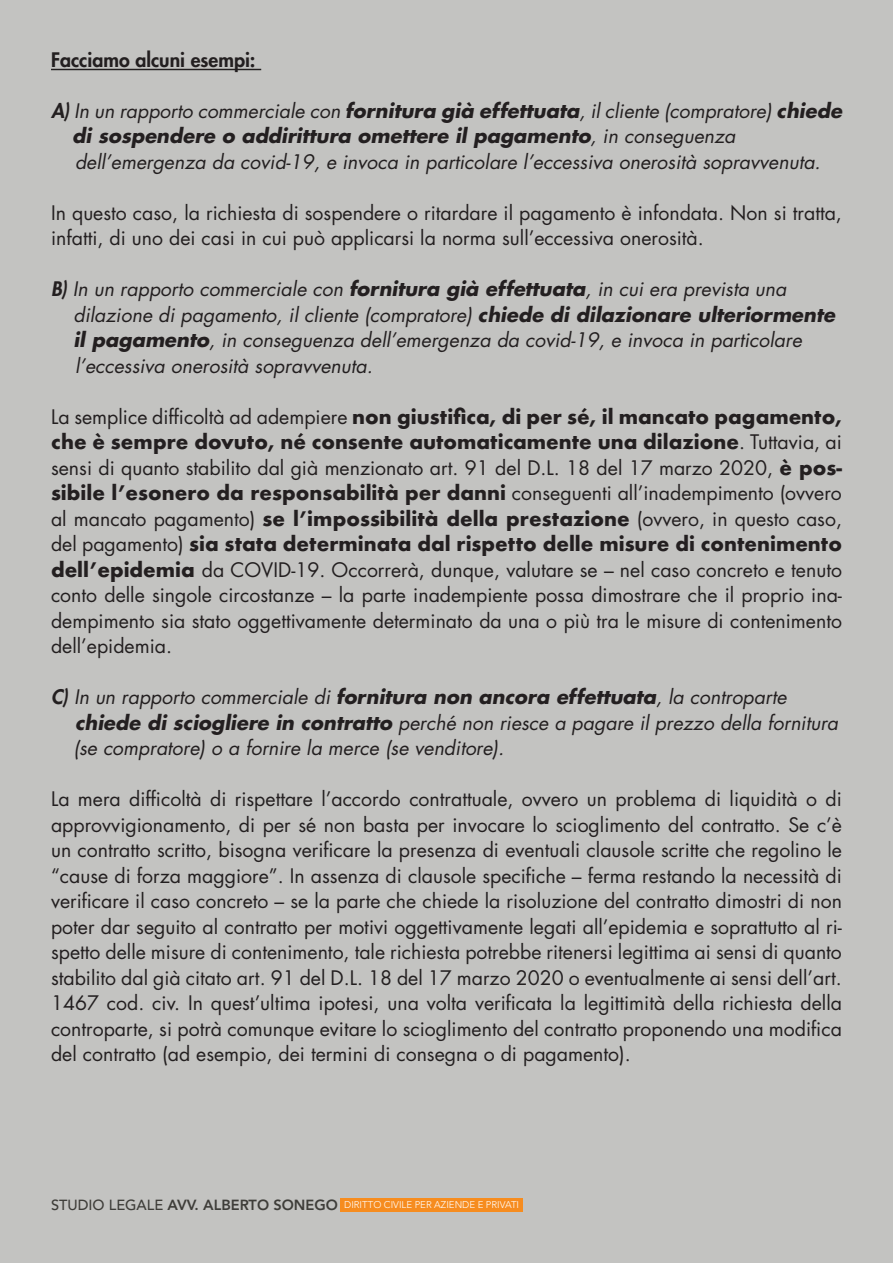
<style>
.page{position:relative;width:893px;height:1263px;background:#c3c3c1}
.page>*{position:absolute;margin:0;border:0;box-sizing:border-box;transform-origin:0 0}
.t1{font:19.5px/25.5px "Futura";color:#231f20;text-align:justify}
.t2{font:italic 19.5px/25.5px "Futura";color:#231f20}
.t3{font:800 19.5px "Futura";color:#231f20}
.t4{font:300 9.75px "Avenir";color:#fff}
.s1{font-weight:800}
.s2{font-weight:700}
.s3{font-weight:500;font-size:14.55px;color:#3e3d39}
.s4{font-weight:800;font-size:14.55px;color:#3e3d39}
</style>
<div class="page">
<hr style="left:51px;top:69px;width:210px;height:1px;background:#231f20">
<div style="left:340px;top:1198px;width:183px;height:14px;background:#f68c1f"></div>
<p class="t3" style="left:51px;top:46px;width:206px">Facciamo alcuni esempi:</p>
<p class="t2" style="left:72px;top:97px;width:771px;text-indent:-21px"><span class="s1">A)</span> In un rapporto commerciale con <span class="s2">fornitura già effettuata</span>, il cliente (compratore) <span class="s2">chiede di sospendere o addirittura omettere il pagamento</span>, in conseguenza dell’emergenza da covid-19, e invoca in particolare l’eccessiva onerosità sopravvenuta.</p>
<p class="t1" style="left:51px;top:199px;width:792px">In questo caso, la richiesta di sospendere o ritardare il pagamento è infondata. Non si tratta, infatti, di uno dei casi in cui può applicarsi la norma sull’eccessiva onerosità.</p>
<p class="t2" style="left:73px;top:276px;width:763px;text-indent:-22px"><span class="s1">B)</span> In un rapporto commerciale con <span class="s2">fornitura già effettuata</span>, in cui era prevista una dilazione di pagamento, il cliente (compratore) <span class="s2">chiede di dilazionare ulteriormente il pagamento</span>, in conseguenza dell’emergenza da covid-19, e invoca in particolare l’eccessiva onerosità sopravvenuta.</p>
<p class="t1" style="left:51px;top:403px;width:792px">La semplice difficoltà ad adempiere <span class="s2">non giustifica, di per sé, il mancato pagamento, che è sempre dovuto, né consente automaticamente una dilazione</span>. Tuttavia, ai sensi di quanto stabilito dal già menzionato art. 91 del D.L. 18 del 17 marzo 2020, <span class="s2">è pos&shy;sibile l’esonero da responsabilità per danni</span> conseguenti all’inadempimento (ovvero al mancato pagamento) <span class="s2">se l’impossibilità della prestazione</span> (ovvero, in questo caso, del pagamento) <span class="s2">sia stata determinata dal rispetto delle misure di contenimento dell’epidemia</span> da COVID-19. Occorrerà, dunque, valutare se – nel caso concreto e tenuto conto delle singole circostanze – la parte inadempiente possa dimostrare che il proprio ina&shy;dempimento sia stato oggettivamente determinato da una o più tra le misure di contenimento dell’epidemia.</p>
<p class="t2" style="left:73px;top:684px;width:766px;text-indent:-22px"><span class="s1">C)</span> In un rapporto commerciale di <span class="s2">fornitura non ancora effettuata</span>, la controparte <span class="s2">chiede di sciogliere in contratto</span> perché non riesce a pagare il prezzo della fornitura (se compratore) o a fornire la merce (se venditore).</p>
<p class="t1" style="left:51px;top:786px;width:792px">La mera difficoltà di rispettare l’accordo contrattuale, ovvero un problema di liquidità o di approvvigionamento, di per sé non basta per invocare lo scioglimento del contratto. Se c’è un contratto scritto, bisogna verificare la presenza di eventuali clausole scritte che regolino le “cause di forza maggiore”. In assenza di clausole specifiche – ferma restando la necessità di verificare il caso concreto – se la parte che chiede la risoluzione del contratto dimostri di non poter dar seguito al contratto per motivi oggettivamente legati all’epidemia e soprattutto al ri&shy;spetto delle misure di contenimento, tale richiesta potrebbe ritenersi legittima ai sensi di quanto stabilito dal già citato art. 91 del D.L. 18 del 17 marzo 2020 o eventualmente ai sensi dell’art.<br>1467 cod. civ. In quest’ultima ipotesi, una volta verificata la legittimità della richiesta della controparte, si potrà comunque evitare lo scioglimento del contratto proponendo una modifica del contratto (ad esempio, dei termini di consegna o di pagamento).</p>
<p class="t4" style="left:51px;top:1199px;width:470px"><span class="s3">STUDIO LEGALE</span> <span class="s4">AVV. ALBERTO SONEGO</span> DIRITTO CIVILE PER AZIENDE E PRIVATI</p>
</div>
